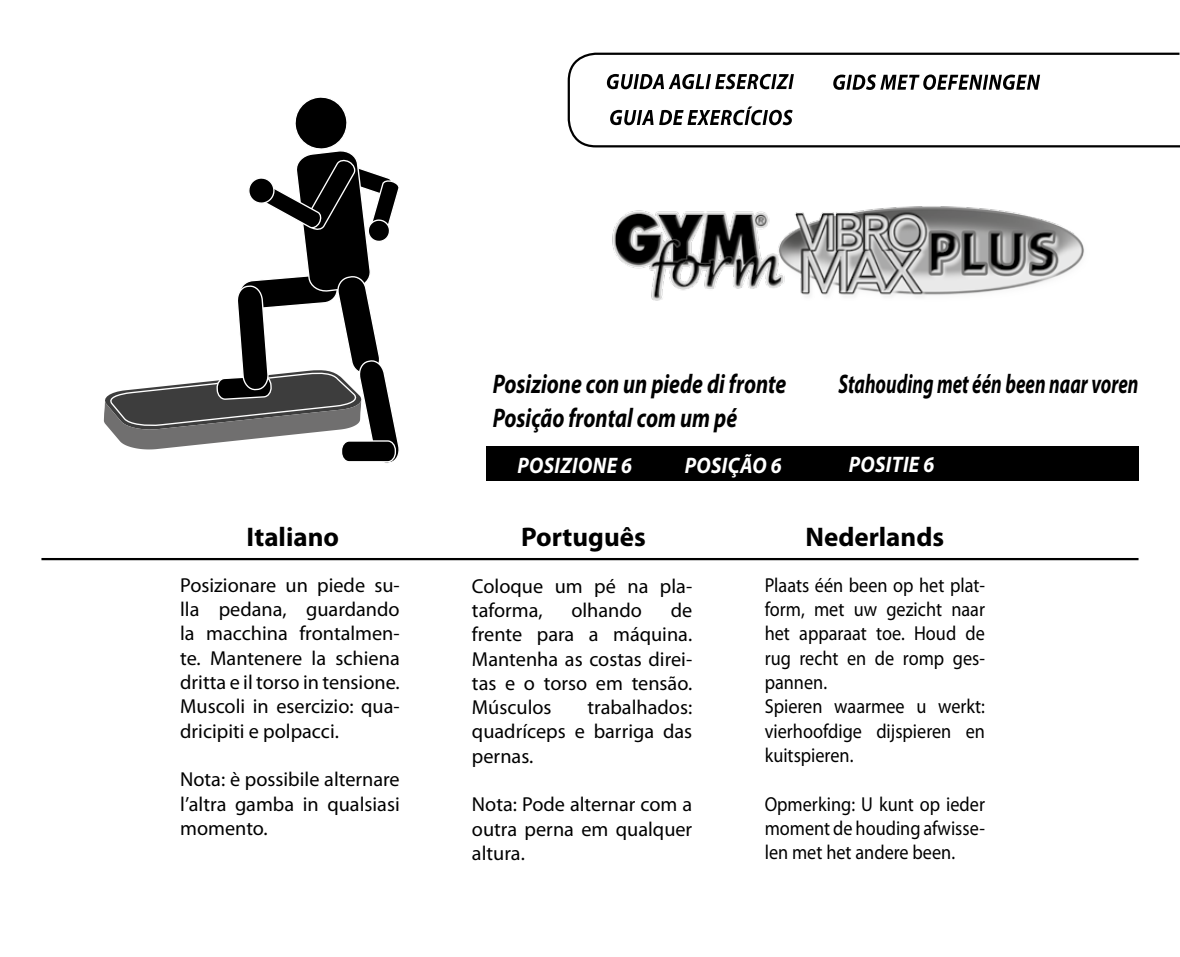
<style>
.page{position:relative;width:1180px;height:957px;background:#fff}
.page>*{position:absolute;margin:0;border:0;box-sizing:border-box;transform-origin:0 0}
.t1{font:italic 700 27px "Myriad Pro";color:#000;scale:.8 1}
.t2{font:italic 700 27px "Myriad Pro";color:#000;scale:.7 1}
.t3{font:700 27px "Myriad Pro";color:#000}
.t4{font:italic 700 22.5px "Myriad Pro";letter-spacing:.02em;color:#fff;scale:.9 1}
.t5{font:20.25px/24.3px "Myriad Pro";color:#000;text-align:justify}
.t6{font:20.25px/24.3px "Myriad Pro";color:#000;scale:.9 1}
</style>
<div class="page">
<div style="left:486px;top:446px;width:652px;height:35px;background:#000"></div>
<hr style="left:41px;top:558px;width:1097px;height:2px;background:#000">
<svg style="left:567px;top:52px;width:613px;height:96px"></svg>
<svg style="left:607px;top:74px;width:187px;height:15px"></svg>
<svg style="left:610px;top:106px;width:183px;height:19px"></svg>
<svg style="left:833px;top:74px;width:207px;height:16px"></svg>
<img style="left:612px;top:206px;width:472px;height:95px">
<svg style="left:103px;top:97px;width:296px;height:366px"></svg>
<h1 class="t3" style="left:247px;top:519px;width:94px">Italiano</h1>
<p class="t5" style="left:180px;top:572px;width:221px">Posizionare un piede su&shy;lla pedana, guardando la macchina frontalmen&shy;te. Mantenere la schiena dritta e il torso in tensione.<br>Muscoli in esercizio: qua&shy;dricipiti e polpacci.</p>
<p class="t5" style="left:180px;top:767px;width:221px">Nota: è possibile alternare l’altra gamba in qualsiasi momento.</p>
<h1 class="t1" style="left:493px;top:366px;width:369px">Posizione con un piede di fronte</h1>
<h1 class="t2" style="left:838px;top:367px;width:430px">Stahouding met één been naar voren</h1>
<h1 class="t1" style="left:493px;top:400px;width:307px">Posição frontal com um pé</h1>
<p class="t4" style="left:517px;top:451px;width:129px">POSIZIONE 6</p>
<h1 class="t3" style="left:521px;top:519px;width:126px">Português</h1>
<p class="t4" style="left:685px;top:450px;width:109px">POSIÇÃO 6</p>
<p class="t4" style="left:849px;top:450px;width:96px">POSITIE 6</p>
<h1 class="t3" style="left:806px;top:519px;width:140px">Nederlands</h1>
<p class="t5" style="left:472px;top:573px;width:222px">Coloque um pé na pla&shy;taforma,</p>
<p class="t5" style="left:472px;top:597px;width:222px;text-indent:199px">de frente para a máquina.<br>Mantenha as costas direi&shy;tas e o torso em tensão.<br>Músculos</p>
<p class="t5" style="left:571px;top:597px;width:72px">olhando</p>
<p class="t5" style="left:472px;top:695px;width:222px;text-indent:115px">trabalhados: quadríceps e barriga das pernas.</p>
<p class="t5" style="left:472px;top:792px;width:222px">Nota: Pode alternar com a outra perna em qualquer altura.</p>
<p class="t6" style="left:765px;top:572px;width:246px">Plaats één been op het plat&shy;form, met uw gezicht naar het apparaat toe. Houd de rug recht en de romp ges&shy;pannen.<br>Spieren waarmee u werkt: vierhoofdige dijspieren en kuitspieren.</p>
<p class="t6" style="left:765px;top:791px;width:246px;text-align:justify">Opmerking: U kunt op ieder moment de houding afwisse&shy;len met het andere been.</p>
</div>
